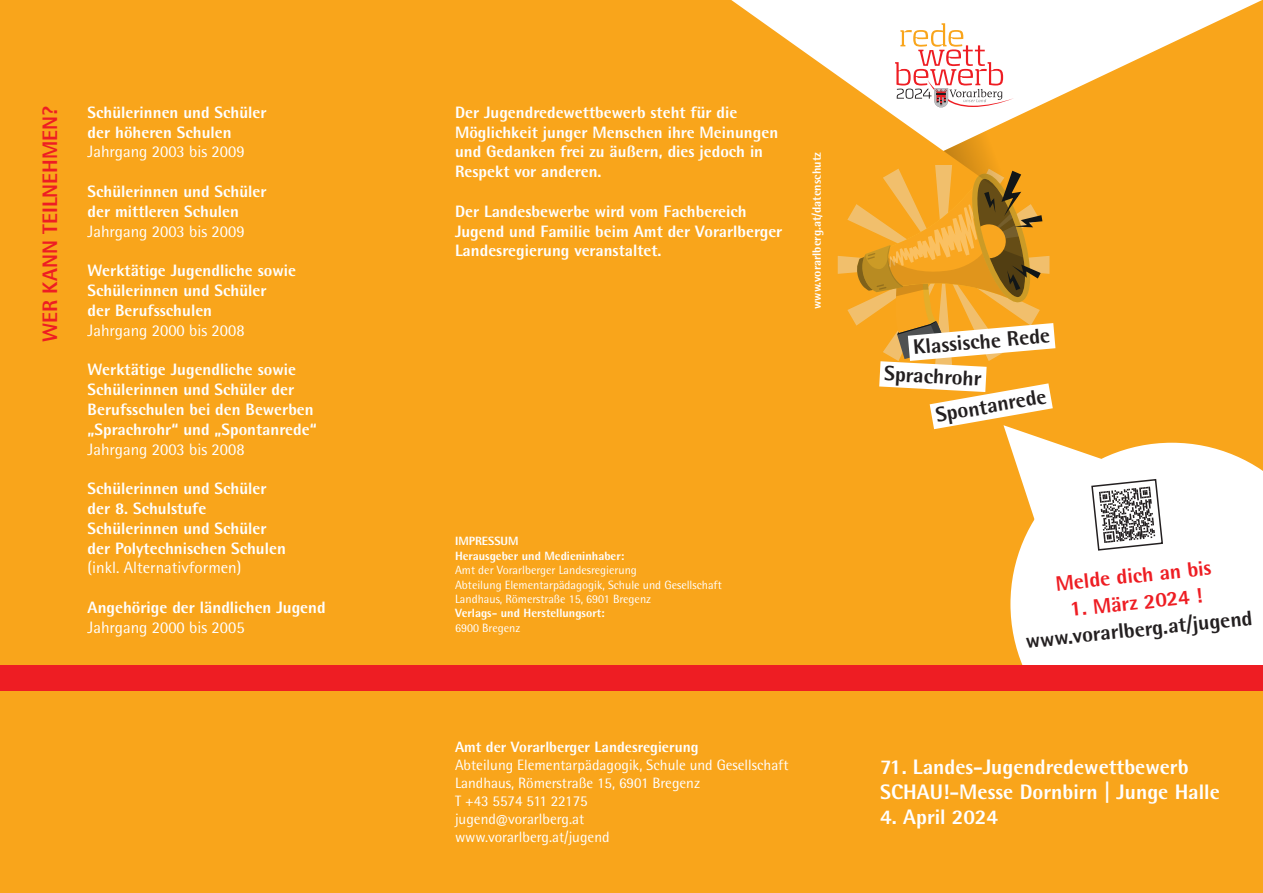
<style>
.page{position:relative;width:1263px;height:893px;background:#fff}
.page>*{position:absolute;margin:0;border:0;box-sizing:border-box;transform-origin:0 0}
.t1{font:800 21px/25.2px "Rotis Semi Sans Pro";color:#fff}
.t2{font:800 21px "Rotis Semi Sans Pro";color:#231f20}
.t3{font:800 21px "Rotis Semi Sans Pro";color:#ee1d23}
.t4{font:800 16.5px/19.8px "Rotis Semi Sans Pro";color:#fff}
.t5{font:16.5px "Rotis Semi Sans Pro";color:#fff}
.t6{font:15px/18px "Rotis Semi Sans Pro";color:#fff}
.t7{font:800 15px "Rotis Semi Sans Pro";color:#fff}
.t8{font:12px/14.4px "Rotis Semi Sans Pro";color:#fff}
.t9{font:800 12px/14.4px "Rotis Semi Sans Pro";color:#fff}
</style>
<div class="page">
<div style="left:0;top:0;width:1263px;height:673px;background:#f9a51b"></div>
<svg style="left:731px;top:0;width:531px;height:76px;fill:#fff"></svg>
<div style="left:1010px;top:443px;width:253px;height:222px;background:#fff"></div>
<div style="left:0;top:678px;width:1263px;height:215px;background:#f9a51b"></div>
<div style="left:0;top:665px;width:1263px;height:26px;background:#ee1d23"></div>
<svg style="left:838px;top:23px;width:326px;height:528px"></svg>
<p class="t3" style="left:37px;top:342px;width:237px;rotate:-90deg">WER KANN TEILNEHMEN?</p>
<p class="t4" style="left:88px;top:102px;width:181px">Schülerinnen und Schüler der höheren Schulen</p>
<p class="t5" style="left:88px;top:142px;width:158px">Jahrgang 2003 bis 2009</p>
<p class="t4" style="left:88px;top:181px;width:181px">Schülerinnen und Schüler der mittleren Schulen</p>
<p class="t5" style="left:88px;top:221px;width:158px">Jahrgang 2003 bis 2009</p>
<p class="t4" style="left:88px;top:261px;width:210px">Werktätige Jugendliche sowie<br>Schülerinnen und Schüler<br>der Berufsschulen</p>
<p class="t5" style="left:88px;top:320px;width:158px">Jahrgang 2000 bis 2008</p>
<p class="t4" style="left:88px;top:360px;width:231px">Werktätige Jugendliche sowie<br>Schülerinnen und Schüler der<br>Berufsschulen bei den Bewerben „Sprachrohr“ und „Spontanrede“</p>
<p class="t5" style="left:88px;top:439px;width:158px">Jahrgang 2003 bis 2008</p>
<p class="t4" style="left:88px;top:478px;width:200px">Schülerinnen und Schüler der 8. Schulstufe<br>Schülerinnen und Schüler der Polytechnischen Schulen</p>
<p class="t5" style="left:88px;top:558px;width:155px">(inkl. Alternativformen)</p>
<p class="t4" style="left:88px;top:597px;width:240px">Angehörige der ländlichen Jugend</p>
<p class="t5" style="left:88px;top:617px;width:158px">Jahrgang 2000 bis 2005</p>
<p class="t4" style="left:455px;top:102px;width:325px">Der Jugendredewettbewerb steht für die Möglichkeit junger Menschen ihre Meinungen und Gedanken frei zu äußern, dies jedoch in Respekt vor anderen.</p>
<p class="t4" style="left:455px;top:201px;width:329px">Der Landesbewerbe wird vom Fachbereich<br>Jugend und Familie beim Amt der Vorarlberger<br>Landesregierung veranstaltet.</p>
<p class="t9" style="left:809px;top:309px;width:158px;rotate:-90deg">www.vorarlberg.at/datenschutz</p>
<p class="t9" style="left:455px;top:534px;width:171px">IMPRESSUM<br>Herausgeber und Medieninhaber:</p>
<p class="t8" style="left:455px;top:563px;width:268px">Amt der Vorarlberger Landesregierung<br>Abteilung Elementarpädagogik, Schule und Gesellschaft<br>Landhaus, Römerstraße 15, 6901 Bregenz</p>
<p class="t9" style="left:455px;top:606px;width:151px">Verlags- und Herstellungsort:</p>
<p class="t8" style="left:455px;top:621px;width:67px">6900 Bregenz</p>
<p class="t7" style="left:455px;top:737px;width:245px">Amt der Vorarlberger Landesregierung</p>
<p class="t6" style="left:455px;top:756px;width:335px">Abteilung Elementarpädagogik, Schule und Gesellschaft Landhaus, Römerstraße 15, 6901 Bregenz<br>T +43 5574 511 22175<br>jugend@vorarlberg.at<br>www.vorarlberg.at/jugend</p>
<p class="t2" style="left:912px;top:334px;width:139px;rotate:-5deg">Klassische Rede</p>
<p class="t2" style="left:934px;top:402px;width:114px;rotate:-10deg">Spontanrede</p>
<p class="t2" style="left:885px;top:360px;width:99px;rotate:3deg">Sprachrohr</p>
<p class="t3" style="left:1054px;top:570px;width:158px;rotate:-6deg">Melde dich an bis</p>
<p class="t3" style="left:1069px;top:596px;width:135px;rotate:-6deg">1. März 2024 !</p>
<p class="t2" style="left:1024px;top:628px;width:229px;rotate:-6deg">www.vorarlberg.at/jugend</p>
<p class="t1" style="left:880px;top:754px;width:341px">71. Landes-Jugendredewettbewerb<br>SCHAU!-Messe Dornbirn | Junge Halle</p>
<p class="t1" style="left:880px;top:804px;width:119px">4. April 2024</p>
</div>
